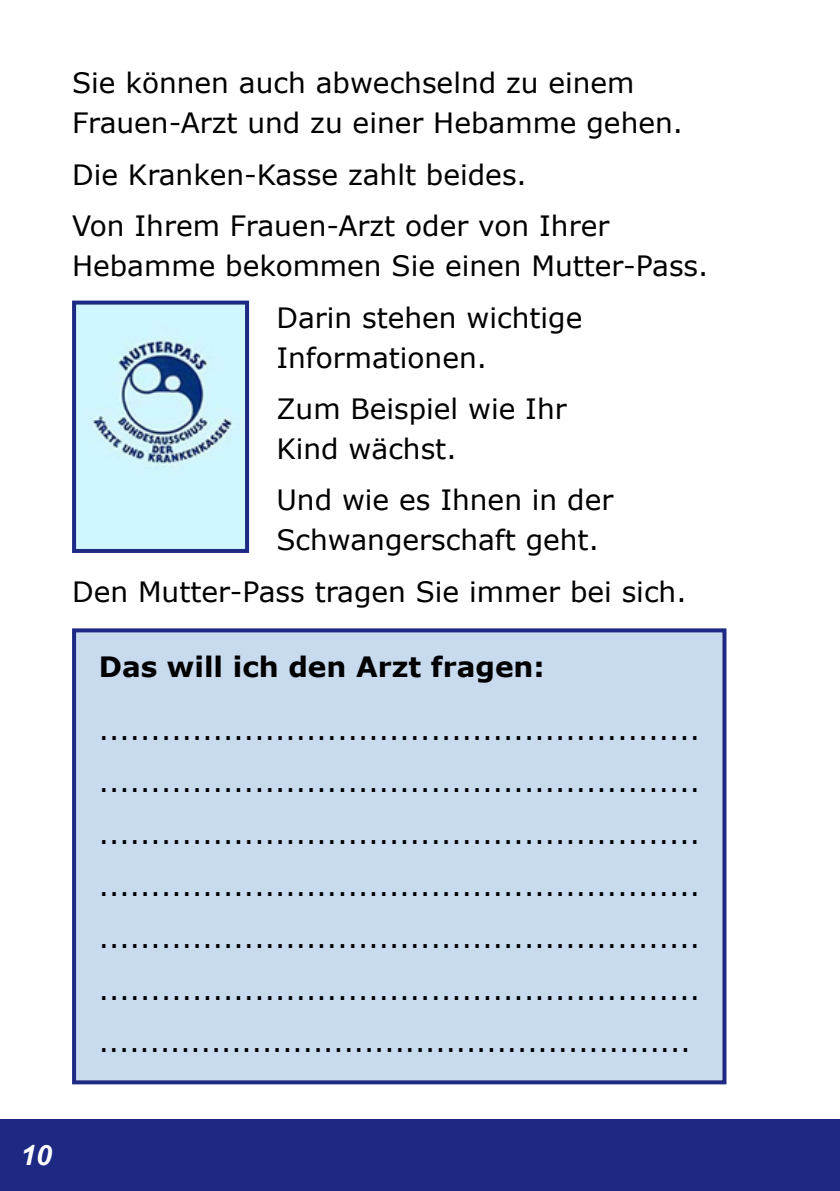
<style>
.page{position:relative;width:840px;height:1191px;background:#fff}
.page>*{position:absolute;margin:0;border:0;box-sizing:border-box;transform-origin:0 0}
.t1{font:28px/52px "Verdana";color:#000}
.t2{font:700 28px "Verdana";color:#000}
.t3{font:italic 700 28px "Arial";color:#fff}
</style>
<div class="page">
<div style="left:0;top:1119px;width:839px;height:72px;background:#1d2983"></div>
<div style="left:74px;top:630px;width:650px;height:452px;background:#c8daee"></div>
<div style="left:72px;top:628px;width:654px;height:456px;border:4px solid #1d2983"></div>
<img style="left:77px;top:305px;width:167px;height:243px">
<div style="left:72px;top:300px;width:177px;height:253px;border:4px solid #1d2983"></div>
<p class="t1" style="left:72px;top:63px;width:612px;line-height:40px">Sie können auch abwechselnd zu einem<br>Frauen-Arzt und zu einer Hebamme gehen.</p>
<p class="t1" style="left:72px;top:149px;width:538px;line-height:51.4px">Die Kranken-Kasse zahlt beides.<br>Von Ihrem Frauen-Arzt oder von Ihrer</p>
<p class="t1" style="left:276px;top:240px;width:433px;line-height:51.4px;text-indent:-204px">Hebamme bekommen Sie einen Mutter-Pass.<br>Darin stehen wichtige</p>
<p class="t1" style="left:276px;top:331px;width:292px;line-height:51.4px">Informationen.<br>Zum Beispiel wie Ihr</p>
<p class="t1" style="left:276px;top:423px;width:338px;line-height:51.4px">Kind wächst.<br>Und wie es Ihnen in der</p>
<p class="t1" style="left:72px;top:514px;width:615px;line-height:51.4px;text-indent:204px">Schwangerschaft geht.<br>Den Mutter-Pass tragen Sie immer bei sich.</p>
<p class="t2" style="left:99px;top:646px;width:447px">Das will ich den Arzt fragen:</p>
<p class="t1" style="left:99px;top:703px;width:602px;text-align:justify">.......................................................... .......................................................... .......................................................... .......................................................... .......................................................... .......................................................... ..........................................................</p>
<p class="t3" style="left:20px;top:1136px;width:33px">10</p>
</div>
